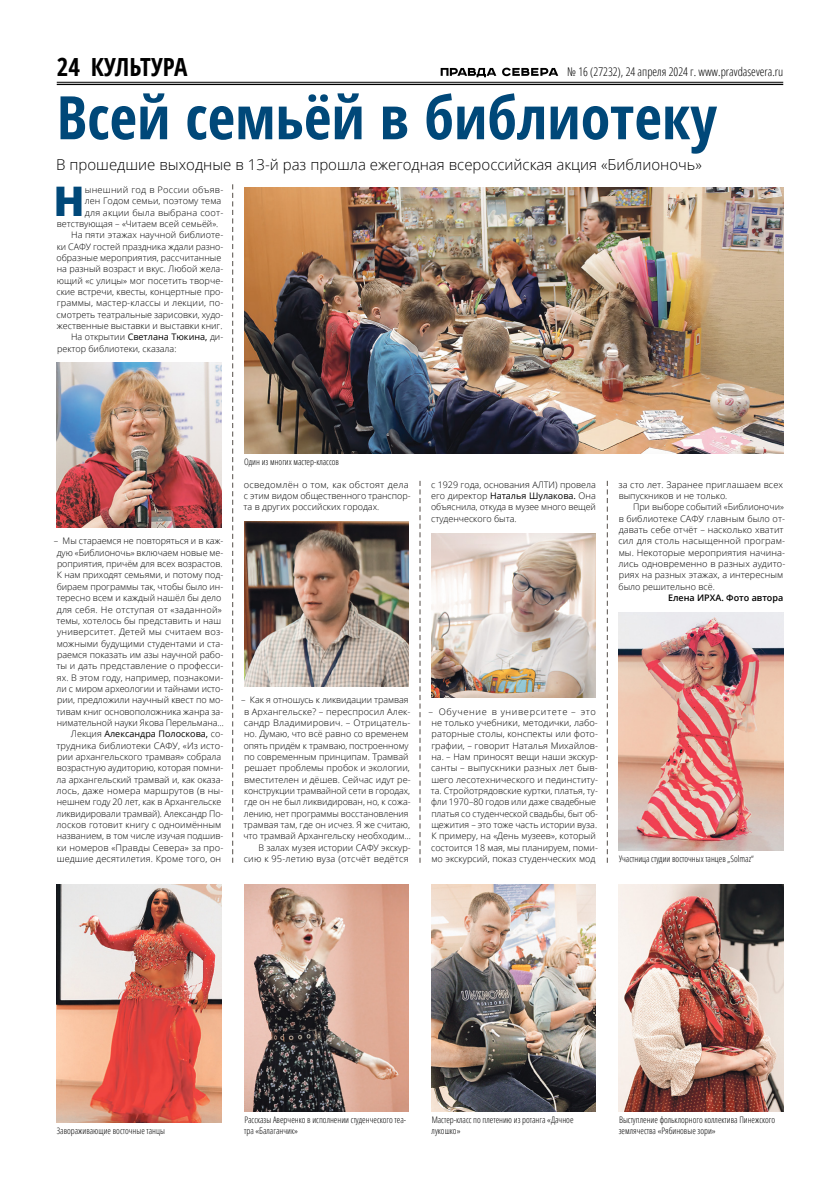
<style>
.page{position:relative;width:823px;height:1191px;background:#fff}
.page>*{position:absolute;margin:0;border:0;box-sizing:border-box;transform-origin:0 0}
.t1{font:700 condensed 60px "Open Sans";color:#004879}
.t2{font:800 40.8px "Open Sans";color:#004879}
.t3{font:700 condensed 25px "Open Sans";color:#000}
.t4{font:300 15px "Open Sans";color:#000}
.t5{font:300 condensed 12px "Open Sans";color:#000}
.t6{font:300 9px/11.3px "Open Sans";color:#000}
.t7{font:300 condensed 9px/11.3px "Open Sans";color:#000}
.t8{font:9px "Open Sans";color:#000}
.t9{font:300 9px "Open Sans";letter-spacing:.02em;color:#000}
.t10{font:600 9px "Open Sans";color:#000}
.s1{font-weight:300}
.s2{font-weight:400}
</style>
<div class="page">
<hr style="left:57px;top:82px;width:725px;height:1px;background:#000">
<hr style="left:57px;top:84px;width:725px;height:1px;background:#000">
<svg style="left:440px;top:68px;width:118px;height:9px"></svg>
<svg style="left:232px;top:184px;width:1px;height:678px"></svg>
<svg style="left:419px;top:481px;width:1px;height:381px"></svg>
<svg style="left:606px;top:481px;width:1px;height:381px"></svg>
<img style="left:244px;top:522px;width:164px;height:164px">
<img style="left:431px;top:533px;width:164px;height:164px">
<img style="left:244px;top:187px;width:538px;height:267px">
<img style="left:57px;top:363px;width:164px;height:164px">
<img style="left:618px;top:612px;width:164px;height:238px">
<img style="left:57px;top:884px;width:164px;height:239px">
<img style="left:244px;top:884px;width:164px;height:227px">
<img style="left:431px;top:884px;width:164px;height:227px">
<img style="left:618px;top:884px;width:164px;height:227px">
<h3 class="t3" style="left:57px;top:49px;width:132px">24 КУЛЬТУРА</h3>
<h3 class="t5" style="left:567px;top:63px;width:217px">№ 16 (27232), 24 апреля 2024 г. www.pravdasevera.ru</h3>
<h1 class="t1" style="left:57px;top:76px;width:661px">Всей семьёй в библиотеку</h1>
<h3 class="t4" style="left:56px;top:154px;width:647px">В прошедшие выходные в 13‑й раз прошла ежегодная всероссийская акция «Библионочь»</h3>
<h2 class="t2" style="left:54px;top:170px;width:33px">Н</h2>
<p class="t9" style="left:85px;top:183px;width:140px">ынешний год в России объяв-</p>
<p class="t6" style="left:85px;top:195px;width:138px">лен Годом семьи, поэтому тема</p>
<p class="t6" style="left:85px;top:206px;width:140px">для акции была выбрана соот-</p>
<p class="t6" style="left:57px;top:218px;width:163px">ветствующая – «Читаем всей семьёй».</p>
<p class="t6" style="left:71px;top:229px;width:154px">На пяти этажах научной библиоте-</p>
<p class="t6" style="left:57px;top:240px;width:168px">ки САФУ гостей праздника ждали разно-</p>
<p class="t6" style="left:56px;top:252px;width:166px">образные мероприятия, рассчитанные</p>
<p class="t6" style="left:57px;top:263px;width:168px">на разный возраст и вкус. Любой жела-</p>
<p class="t6" style="left:57px;top:274px;width:168px">ющий «с улицы» мог посетить творче-</p>
<p class="t6" style="left:56px;top:286px;width:168px">ские встречи, квесты, концертные про-</p>
<p class="t6" style="left:57px;top:297px;width:168px">граммы, мастер-классы и лекции, по-</p>
<p class="t6" style="left:56px;top:308px;width:168px">смотреть театральные зарисовки, худо-</p>
<p class="t6" style="left:57px;top:320px;width:167px">жественные выставки и выставки книг.</p>
<p class="t8" style="left:71px;top:331px;width:154px"><span class="s1">На открытии</span> Светлана Тюкина, <span class="s1">ди-</span></p>
<p class="t6" style="left:57px;top:342px;width:121px">ректор библиотеки, сказала:</p>
<p class="t6" style="left:54px;top:535px;width:171px;text-align:right">– Мы стараемся не повторяться и в каж&shy;дую «Библионочь» включаем новые ме&shy;роприятия, причём для всех возрастов.<br>К нам приходят семьями, и потому под&shy;бираем программы так, чтобы было ин&shy;тересно всем и каждый нашёл бы дело для себя. Не отступая от «заданной» темы, хотелось бы представить и наш университет. Детей мы считаем воз&shy;можными будущими студентами и ста&shy;раемся показать им азы научной рабо&shy;ты и дать представление о професси&shy;ях. В этом году, например, познакоми&shy;ли с миром археологии и тайнами исто&shy;рии, предложили научный квест по мо&shy;тивам книг основоположника жанра за&shy;нимательной науки Якова Перельмана… Лекция <span class="s2">Александра Полоскова,</span> со&shy;трудника библиотеки САФУ, «Из исто&shy;рии архангельского трамвая» собрала возрастную аудиторию, которая помни&shy;ла архангельский трамвай и, как оказа&shy;лось, даже номера маршрутов (в ны&shy;нешнем году 20 лет, как в Архангельске ликвидировали трамвай). Александр По&shy;лосков готовит книгу с одноимённым названием, в том числе изучая подшив&shy;ки номеров «Правды Севера» за про&shy;шедшие десятилетия. Кроме того, он</p>
<p class="t7" style="left:244px;top:456px;width:96px">Один из многих мастер-классов</p>
<p class="t6" style="left:243px;top:478px;width:168px">осведомлён о том, как обстоят дела с этим видом общественного транспор&shy;та в других российских городах.</p>
<p class="t6" style="left:241px;top:694px;width:171px;text-align:right">– Как я отношусь к ликвидации трамвая в Архангельске? – переспросил Алек&shy;сандр Владимирович. – Отрицатель&shy;но. Думаю, что всё равно со временем опять придём к трамваю, построенному по современным принципам. Трамвай решает проблемы пробок и экологии, вместителен и дёшев. Сейчас идут ре&shy;конструкции трамвайной сети в городах, где он не был ликвидирован, но, к сожа&shy;лению, нет программы восстановления трамвая там, где он исчез. Я же считаю, что трамвай Архангельску необходим… В залах музея истории САФУ экскур&shy;сию к 95‑летию вуза (отсчёт ведётся</p>
<p class="t6" style="left:431px;top:478px;width:166px;text-align:justify">с 1929 года, основания АЛТИ) провела его директор <span class="s2">Наталья Шулакова.</span> Она объяснила, откуда в музее много вещей студенческого быта.</p>
<p class="t6" style="left:428px;top:705px;width:171px">– Обучение в университете – это не только учебники, методички, лабо&shy;раторные столы, конспекты или фото&shy;графии, – говорит Наталья Михайлов&shy;на. – Нам приносят вещи наши экскур&shy;санты – выпускники разных лет быв&shy;шего лесотехнического и пединститу&shy;та. Стройотрядовские куртки, платья, ту&shy;фли 1970–80 годов или даже свадебные платья со студенческой свадьбы, быт об&shy;щежития – это тоже часть истории вуза.<br>К примеру, на «День музеев», который состоится 18 мая, мы планируем, поми&shy;мо экскурсий, показ студенческих мод</p>
<p class="t6" style="left:618px;top:478px;width:166px">за сто лет. Заранее приглашаем всех выпускников и не только.</p>
<p class="t6" style="left:618px;top:501px;width:168px;text-indent:15px">При выборе событий «Библионочи» в библиотеке САФУ главным было от&shy;давать себе отчёт – насколько хватит сил для столь насыщенной програм&shy;мы. Некоторые мероприятия начина&shy;лись одновременно в разных аудито&shy;риях на разных этажах, а интересным было решительно всё.</p>
<p class="t10" style="left:667px;top:592px;width:117px">Елена ИРХА. Фото автора</p>
<p class="t7" style="left:618px;top:853px;width:136px">Участница студии восточных танцев „Solmaz“</p>
<p class="t7" style="left:57px;top:1125px;width:110px">Завораживающие восточные танцы</p>
<p class="t7" style="left:431px;top:1113px;width:143px">Мастер-класс по плетению из ротанга «Дачное лукошко»</p>
<p class="t7" style="left:618px;top:1113px;width:158px">Выступление фольклорного коллектива Пинежского землячества «Рябиновые зори»</p>
<p class="t7" style="left:244px;top:1113px;width:163px">Рассказы Аверченко в исполнении студенческого теа&shy;тра «Балаганчик»</p>
</div>
